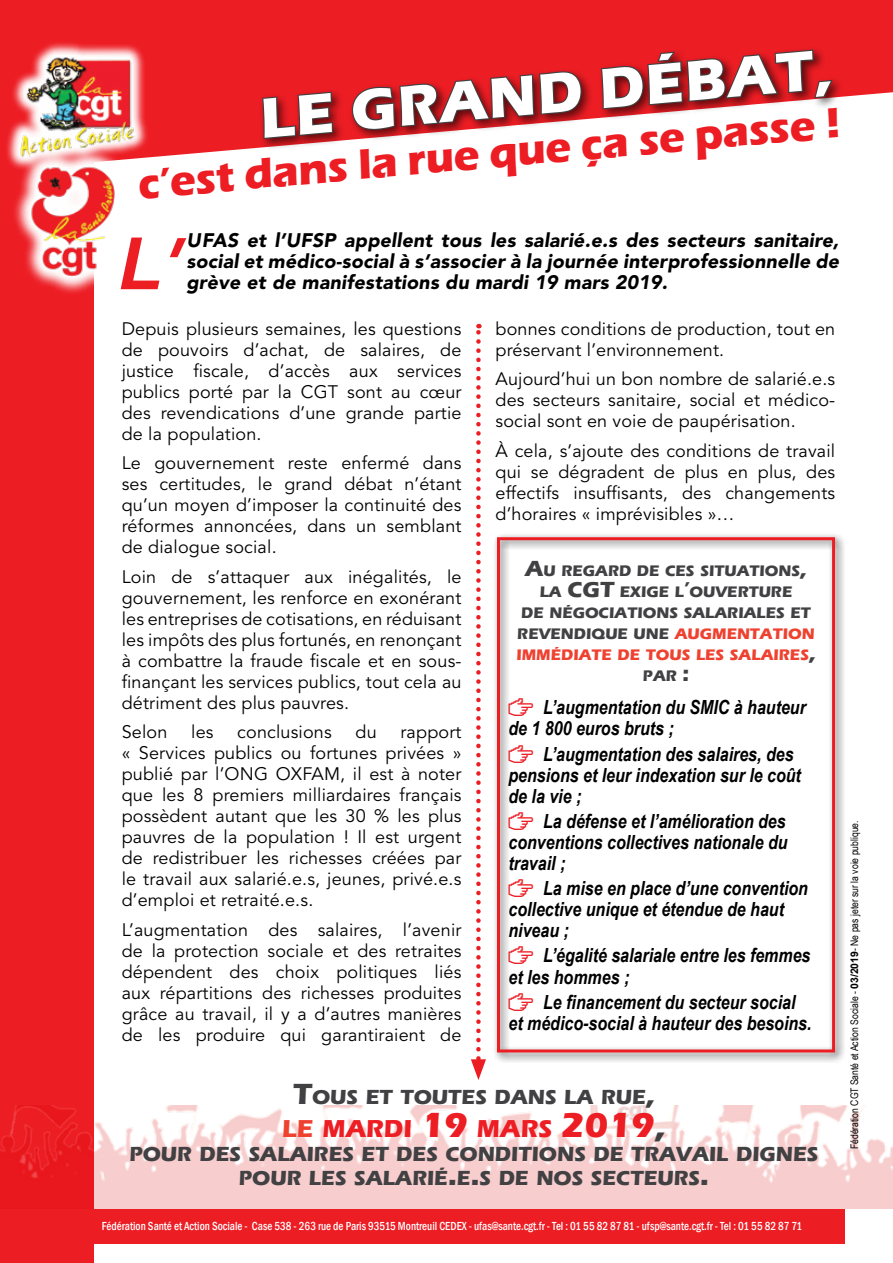
<style>
.page{position:relative;width:893px;height:1263px;background:#fff}
.page>*{position:absolute;margin:0;border:0;box-sizing:border-box;transform-origin:0 0}
.t1{font:italic 700 72.15px "Arial";color:#ed1d24}
.t2{font:700 58.5px "Eras ITC";color:#fff}
.t3{font:700 43.5px "Eras ITC";color:#ed1d24}
.t4{font:700 25.2px "Eras ITC";color:#ed1d24}
.t5{font:700 22.5px "Eras ITC";color:#414042}
.t6{font:700 21px/24px "Eras ITC";color:#414042;text-align:center}
.t7{font:italic 700 19.5px/21px "Arial Narrow";color:#000}
.t8{font:italic 900 19.5px/21px "Avenir LT Std";letter-spacing:.01em;color:#000;text-align:justify}
.t9{font:18px/21px "Avenir LT Std";letter-spacing:.01em;color:#000;text-align:justify}
.t10{font:700 15.75px "Eras ITC";color:#414042}
.t11{font:700 15.75px "Eras ITC";color:#ef4130}
.t12{font:500 condensed 12px "Franklin Gothic";color:#fff;scale:.93 1}
.t13{font:10.5px "Arial Narrow";color:#000}
.s1{font-family:"Avenir LT Std";font-weight:800}
.s2{font-size:22.5px}
.s3{font-size:15.75px}
.s4{color:#ef4130}
.s5{font-size:22.5px;color:#414042}
.s6{font-family:"Arrowstfb";font-weight:400;font-style:normal;color:#ed1d24}
.s7{font-size:30px}
.s8{font-size:36px}
.s9{font-size:36px;color:#414042}
.s10{font-family:"Arial";font-weight:700}
</style>
<div class="page">
<div style="left:0;top:124px;width:94px;height:1139px;background:#ed1d24"></div>
<svg style="left:471px;top:324px;width:15px;height:756px"></svg>
<div style="left:492px;top:532px;width:354px;height:531px;background:#000;opacity:.75"></div>
<div style="left:497px;top:537px;width:338px;height:515px;border:3px solid #ed1d24"></div>
<svg style="left:0;top:0;width:893px;height:158px;fill:#ed1d24"></svg>
<div style="left:258px;top:46px;width:586px;height:105px;background:#000;opacity:.6"></div>
<svg style="left:261px;top:0;width:73px;height:140px;background:#cc1d23"></svg>
<svg style="left:350px;top:0;width:233px;height:131px;background:#c82228"></svg>
<svg style="left:600px;top:0;width:235px;height:158px"></svg>
<svg style="left:5px;top:41px;width:144px;height:123px;background:#ef3f45"></svg>
<img style="left:16px;top:54px;width:124px;height:109px">
<svg style="left:12px;top:147px;width:122px;height:146px"></svg>
<img style="left:28px;top:162px;width:89px;height:116px">
<img style="left:0;top:1105px;width:893px;height:104px">
<div style="left:60px;top:1209px;width:784px;height:34px;background:#ed1d24"></div>
<h2 class="t2" style="left:257px;top:85px;width:575px;rotate:-5deg">LE GRAND DÉBAT,</h2>
<h3 class="t3" style="left:136px;top:159px;width:706px;rotate:-5deg">c’est dans la rue que ça se passe !</h3>
<h1 class="t1" style="left:117px;top:216px;width:67px">L<span class="s1">’</span></h1>
<p class="t8" style="left:186px;top:230px;width:654px">UFAS et l’UFSP appellent tous les salarié.e.s des secteurs sanitaire, social et médico-social à s’associer à la journée interprofessionnelle de grève et de manifestations du mardi 19 mars 2019.</p>
<p class="t9" style="left:122px;top:318px;width:341px">Depuis plusieurs semaines, les questions de pouvoirs d’achat, de salaires, de justice fiscale, d’accès aux services publics porté par la CGT sont au cœur des revendications d’une grande partie de la population.</p>
<p class="t9" style="left:122px;top:453px;width:341px">Le gouvernement reste enfermé dans ses certitudes, le grand débat n’étant qu’un moyen d’imposer la continuité des réformes annoncées, dans un semblant de dialogue social.</p>
<p class="t9" style="left:122px;top:567px;width:341px">Loin de s’attaquer aux inégalités, le gouvernement, les renforce en exonérant les entreprises de cotisations, en réduisant les impôts des plus fortunés, en renonçant à combattre la fraude fiscale et en sous&shy;finançant les services publics, tout cela au détriment des plus pauvres.</p>
<p class="t9" style="left:122px;top:722px;width:47px">Selon</p>
<p class="t9" style="left:191px;top:722px;width:24px">les</p>
<p class="t9" style="left:237px;top:722px;width:96px">conclusions</p>
<p class="t9" style="left:356px;top:722px;width:23px">du</p>
<p class="t9" style="left:122px;top:722px;width:341px;text-indent:279px">rapport « Services publics ou fortunes privées » publié par l’ONG OXFAM, il est à noter que les 8 premiers milliardaires français possèdent autant que les 30 % les plus pauvres de la population ! Il est urgent de redistribuer les richesses créées par le travail aux salarié.e.s, jeunes, privé.e.s d’emploi et retraité.e.s.</p>
<p class="t9" style="left:122px;top:920px;width:341px">L’augmentation des salaires, l’avenir de la protection sociale et des retraites dépendent des choix politiques liés aux répartitions des richesses produites grâce au travail, il y a d’autres manières de les produire qui garantiraient de</p>
<p class="t9" style="left:495px;top:319px;width:341px">bonnes conditions de production, tout en préservant l’environnement.</p>
<p class="t9" style="left:495px;top:369px;width:341px">Aujourd’hui un bon nombre de salarié.e.s des secteurs sanitaire, social et médico&shy;social sont en voie de paupérisation.</p>
<p class="t9" style="left:495px;top:441px;width:341px">À cela, s’ajoute des conditions de travail qui se dégradent de plus en plus, des effectifs insuffisants, des changements d’horaires « imprévisibles »…</p>
<p class="t10" style="left:525px;top:561px;width:283px"><span class="s2">A</span>U REGARD DE CES SITUATIONS<span class="s2">,</span></p>
<p class="t5" style="left:540px;top:576px;width:45px"><span class="s3">LA</span> CGT</p>
<p class="t10" style="left:620px;top:582px;width:174px">EXIGE L<span class="s2">’</span>OUVERTURE</p>
<p class="t10" style="left:521px;top:603px;width:291px">DE NÉGOCIATIONS SALARIALES ET</p>
<p class="t10" style="left:517px;top:624px;width:299px">REVENDIQUE UNE <span class="s4">AUGMENTATION</span></p>
<p class="t11" style="left:516px;top:645px;width:301px">IMMÉDIATE DE TOUS LES SALAIRES<span class="s5">,</span></p>
<p class="t10" style="left:643px;top:666px;width:48px">PAR <span class="s2">:</span></p>
<p class="t7" style="left:508px;top:696px;width:299px"><span class="s6">A</span> L’augmentation du SMIC à hauteur de 1 800 euros bruts ;</p>
<p class="t7" style="left:508px;top:742px;width:294px"><span class="s6">A</span> L’augmentation des salaires, des pensions et leur indexation sur le coût de la vie ;</p>
<p class="t7" style="left:508px;top:810px;width:281px;text-align:justify"><span class="s6">A</span> La défense et l’amélioration des conventions collectives nationale du travail ;</p>
<p class="t7" style="left:508px;top:877px;width:301px"><span class="s6">A</span> La mise en place d’une convention collective unique et étendue de haut niveau ;</p>
<p class="t7" style="left:508px;top:944px;width:303px"><span class="s6">A</span> L’égalité salariale entre les femmes et les hommes ;</p>
<p class="t7" style="left:508px;top:990px;width:305px"><span class="s6">A</span> Le financement du secteur social et médico-social à hauteur des besoins.</p>
<p class="t6" style="left:293px;top:1085px;width:363px"><span class="s7">T</span>OUS ET TOUTES DANS LA RUE<span class="s7">,</span></p>
<h3 class="t4" style="left:282px;top:1114px;width:385px"><span class="s4">LE</span> MARDI <span class="s8">19</span> MARS <span class="s8">2019</span><span class="s9">,</span></h3>
<p class="t6" style="left:129px;top:1142px;width:691px">POUR DES SALAIRES ET DES CONDITIONS DE TRAVAIL DIGNES<br>POUR LES SALARIÉ<span class="s7">.</span>E<span class="s7">.</span>S DE NOS SECTEURS<span class="s7">.</span></p>
<p class="t12" style="left:102px;top:1218px;width:755px">Fédération Santé et Action Sociale - Case 538 - 263 rue de Paris 93515 Montreuil CEDEX - ufas@sante.cgt.fr - Tel : 01 55 82 87 81 - ufsp@sante.cgt.fr - Tel : 01 55 82 87 71</p>
<p class="t13" style="left:847px;top:1149px;width:330px;rotate:-90deg">Fédération CGT Santé et Action Sociale - <span class="s10">03/2019</span>- Ne pas jeter sur la voie publique.</p>
</div>
